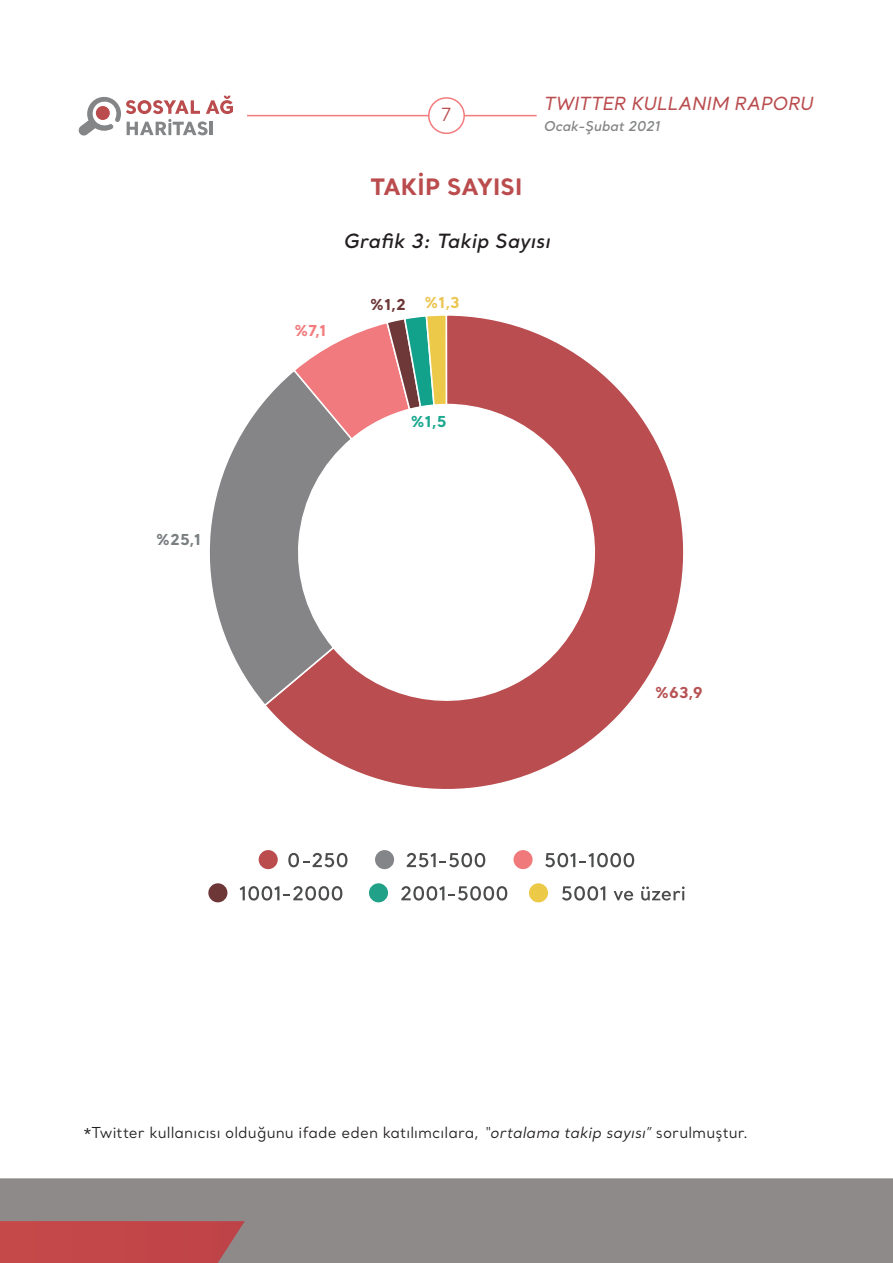
<style>
.page{position:relative;width:893px;height:1263px;background:#fff}
.page>*{position:absolute;margin:0;border:0;box-sizing:border-box;transform-origin:0 0}
.ANA_METIN{font:700 22.5px "Santral";letter-spacing:.005em;color:#ba4c4e}
.ANA_METIN-2{font:italic 600 19.5px "Santral";letter-spacing:.005em;color:#231f20}
.t1{font:italic 500 18px "Santral";letter-spacing:-.005em;color:#ba4c4e}
.t2{font:18px "Santral";color:#ba4c4e}
.ANA_METIN-3{font:15px "Santral";letter-spacing:.005em;color:#231f20}
.t3{font:700 15px "Santral";color:#797e81}
.t4{font:700 15px "Santral";color:#b75254}
.t5{font:700 15px "Santral";color:#6e3838}
.t6{font:700 15px "Santral";color:#f27c7f}
.t7{font:700 15px "Santral";color:#1ca890}
.t8{font:700 15px "Santral";color:#ecc653}
.t9{font:italic 600 13.5px "Santral";color:#848587}
.s1{font-style:italic}
</style>
<div class="page">
<hr style="left:247px;top:115px;width:290px;height:1px;background:#f37b7d">
<div style="left:429px;top:98px;width:35px;height:35px;background:#fff;border-radius:50%"></div>
<div style="left:428px;top:97px;width:37px;height:37px;border:2px solid #f37b7d;border-radius:50%"></div>
<svg style="left:78px;top:96px;width:155px;height:40px"></svg>
<div style="left:0;top:1178px;width:893px;height:85px;background:#8e8a8a"></div>
<div style="left:0;top:1221px;width:245px;height:42px;background:#c24648"></div>
<svg style="left:267px;top:315px;width:417px;height:474px"></svg>
<svg style="left:209px;top:368px;width:145px;height:339px"></svg>
<svg style="left:292px;top:315px;width:156px;height:126px"></svg>
<svg style="left:288px;top:853px;width:59px;height:14px"></svg>
<svg style="left:407px;top:853px;width:78px;height:14px"></svg>
<svg style="left:545px;top:853px;width:89px;height:14px"></svg>
<div style="left:259px;top:850px;width:19px;height:19px;background:#ba4c4e;border-radius:50%"></div>
<div style="left:375px;top:850px;width:19px;height:19px;background:#848588;border-radius:50%"></div>
<div style="left:513px;top:850px;width:20px;height:19px;background:#f07a7b;border-radius:50%"></div>
<svg style="left:240px;top:886px;width:102px;height:14px"></svg>
<svg style="left:401px;top:886px;width:106px;height:14px"></svg>
<div style="left:208px;top:883px;width:19px;height:19px;background:#6d3738;border-radius:50%"></div>
<div style="left:369px;top:883px;width:19px;height:19px;background:#22a189;border-radius:50%"></div>
<svg style="left:562px;top:886px;width:43px;height:14px"></svg>
<svg style="left:614px;top:891px;width:19px;height:9px"></svg>
<svg style="left:641px;top:886px;width:44px;height:14px"></svg>
<div style="left:529px;top:883px;width:19px;height:19px;background:#ecca48;border-radius:50%"></div>
<p class="t2" style="left:441px;top:103px;width:12px">7</p>
<p class="t1" style="left:543px;top:92px;width:271px">TWITTER KULLANIM RAPORU</p>
<p class="t9" style="left:543px;top:117px;width:118px">Ocak-Şubat 2021</p>
<p class="ANA_METIN" style="left:371px;top:171px;width:153px">TAKİP SAYISI</p>
<p class="ANA_METIN-2" style="left:343px;top:228px;width:208px">Grafik 3: Takip Sayısı</p>
<p class="t3" style="left:156px;top:529px;width:47px">%25,1</p>
<p class="t6" style="left:294px;top:320px;width:34px">%7,1</p>
<p class="t5" style="left:370px;top:294px;width:37px">%1,2</p>
<p class="t8" style="left:424px;top:292px;width:37px">%1,3</p>
<p class="t7" style="left:411px;top:411px;width:38px">%1,5</p>
<p class="t4" style="left:655px;top:682px;width:49px">%63,9</p>
<p class="ANA_METIN-3" style="left:83px;top:1123px;width:667px">*Twitter kullanıcısı olduğunu ifade eden katılımcılara, <span class="s1">“ortalama takip sayısı”</span> sorulmuştur.</p>
</div>
